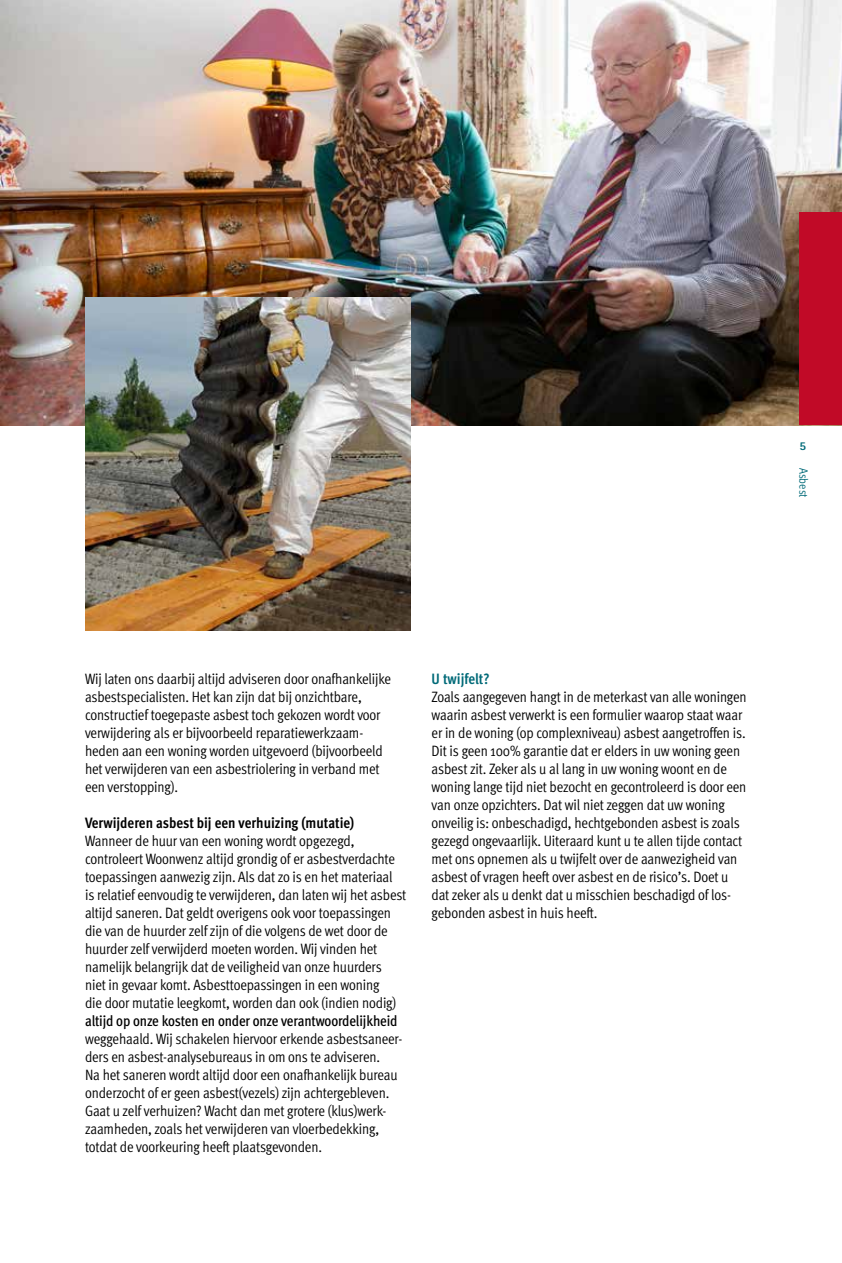
<style>
.page{position:relative;width:842px;height:1263px;background:#fff}
.page>*{position:absolute;margin:0;border:0;box-sizing:border-box;transform-origin:0 0}
.t1{font:15px/18px "Meta Cond Normal";letter-spacing:-.01em;color:#000}
.t2{font:15px "Meta Cond Medium LF";letter-spacing:-.01em;color:#000}
.t3{font:700 15px "Meta Cond";color:#000}
.t4{font:700 15px "Meta Cond";color:#006a78}
.t5{font:12px "Meta Cond Normal";letter-spacing:-.005em;color:#006a78}
.t6{font:800 12px "Rotis Sans Serif";color:#006a78}
</style>
<div class="page">
<img style="left:0;top:0;width:842px;height:425px">
<div style="left:799px;top:213px;width:43px;height:212px;background:#c10a27"></div>
<img style="left:85px;top:297px;width:325px;height:333px">
<p class="t6" style="left:799px;top:438px;width:8px">5</p>
<p class="t5" style="left:810px;top:468px;width:31px;rotate:90deg">Asbest</p>
<p class="t1" style="left:85px;top:670px;width:308px">Wij laten ons daarbij altijd adviseren door onafhankelijke asbestspecialisten. Het kan zijn dat bij onzichtbare, constructief toegepaste asbest toch gekozen wordt voor verwijdering als er bijvoorbeeld reparatiewerkzaam&shy;heden aan een woning worden uitgevoerd (bijvoorbeeld het verwijderen van een asbestriolering in verband met een verstopping).</p>
<p class="t3" style="left:85px;top:814px;width:271px">Verwijderen asbest bij een verhuizing (mutatie)</p>
<p class="t1" style="left:85px;top:832px;width:323px">Wanneer de huur van een woning wordt opgezegd, controleert Woonwenz altijd grondig of er asbestverdachte toepassingen aanwezig zijn. Als dat zo is en het materiaal<br>is relatief eenvoudig te verwijderen, dan laten wij het asbest altijd saneren. Dat geldt overigens ook voor toepassingen die van de huurder zelf zijn of die volgens de wet door de huurder zelf verwijderd moeten worden. Wij vinden het namelijk belangrijk dat de veiligheid van onze huurders niet in gevaar komt. Asbesttoepassingen in een woning<br>die door mutatie leegkomt, worden dan ook (indien nodig)</p>
<p class="t2" style="left:85px;top:1012px;width:314px">altijd op onze kosten en onder onze verantwoordelijkheid</p>
<p class="t1" style="left:85px;top:1030px;width:319px">weggehaald. Wij schakelen hiervoor erkende asbestsaneer&shy;ders en asbest-analysebureaus in om ons te adviseren.<br>Na het saneren wordt altijd door een onafhankelijk bureau onderzocht of er geen asbest(vezels) zijn achtergebleven.<br>Gaat u zelf verhuizen? Wacht dan met grotere (klus)werk&shy;zaamheden, zoals het verwijderen van vloerbedekking, totdat de voorkeuring heeft plaatsgevonden.</p>
<p class="t4" style="left:432px;top:670px;width:60px">U twijfelt?</p>
<p class="t1" style="left:432px;top:688px;width:317px">Zoals aangegeven hangt in de meterkast van alle woningen waarin asbest verwerkt is een formulier waarop staat waar er in de woning (op complexniveau) asbest aangetroffen is.<br>Dit is geen 100% garantie dat er elders in uw woning geen asbest zit. Zeker als u al lang in uw woning woont en de woning lange tijd niet bezocht en gecontroleerd is door een van onze opzichters. Dat wil niet zeggen dat uw woning onveilig is: onbeschadigd, hechtgebonden asbest is zoals gezegd ongevaarlijk. Uiteraard kunt u te allen tijde contact met ons opnemen als u twijfelt over de aanwezigheid van asbest of vragen heeft over asbest en de risico’s. Doet u dat zeker als u denkt dat u misschien beschadigd of los&shy;gebonden asbest in huis heeft.</p>
</div>
